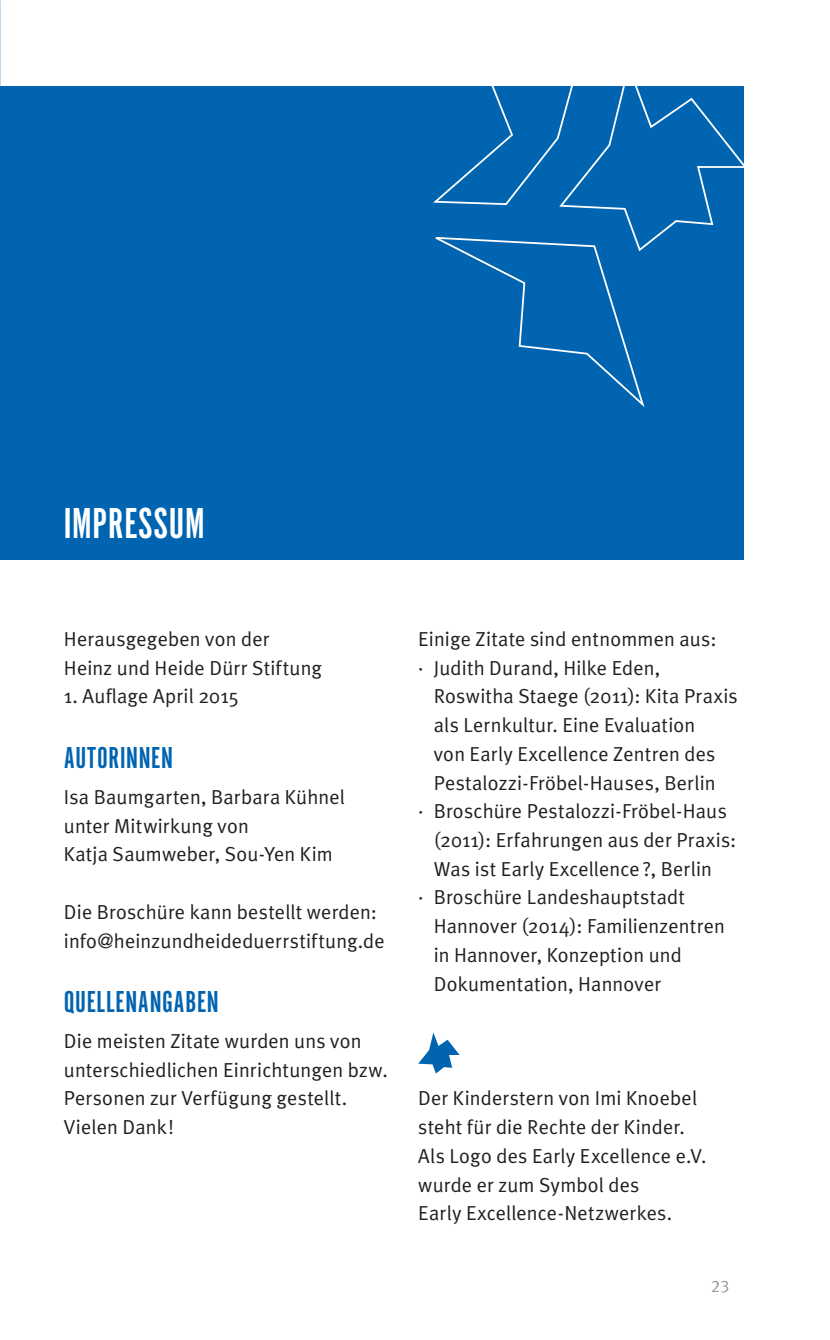
<style>
.page{position:relative;width:830px;height:1340px;background:#fff}
.page>*{position:absolute;margin:0;border:0;box-sizing:border-box;transform-origin:0 0}
.t1{font:45px "Alternate Gothic EF No One";letter-spacing:.015em;color:#fff}
.t2{font:31.5px "Alternate Gothic EF No One";letter-spacing:.02em;color:#0164b1}
.t3{font:20.25px/28.8px "Meta Plus Normal";letter-spacing:.01em;color:#231f20}
.t4{font:16.88px "Meta Plus Normal Caps";color:#939598}
</style>
<div class="page">
<div style="left:0;top:86px;width:743px;height:474px;background:#0164b1"></div>
<svg style="left:433px;top:86px;width:310px;height:321px"></svg>
<svg style="left:418px;top:1032px;width:41px;height:41px"></svg>
<h1 class="t1" style="left:64px;top:501px;width:142px">IMPRESSUM</h1>
<p class="t3" style="left:64px;top:624px;width:260px">Herausgegeben von der<br>Heinz und Heide Dürr Stiftung</p>
<p class="t3" style="left:64px;top:681px;width:177px">1. Auflage April 2015</p>
<h2 class="t2" style="left:64px;top:742px;width:110px">AUTORINNEN</h2>
<p class="t3" style="left:64px;top:782px;width:282px">Isa Baumgarten, Barbara Kühnel unter Mitwirkung von<br>Katja Saumweber, Sou-Yen Kim</p>
<p class="t3" style="left:64px;top:897px;width:322px">Die Broschüre kann bestellt werden: info@heinzundheideduerrstiftung.de</p>
<h2 class="t2" style="left:64px;top:985px;width:156px">QUELLENANGABEN</h2>
<p class="t3" style="left:64px;top:1026px;width:325px">Die meisten Zitate wurden uns von unterschiedlichen Einrichtungen bzw.<br>Personen zur Verfügung gestellt.<br>Vielen Dank !</p>
<p class="t3" style="left:418px;top:624px;width:300px">Einige Zitate sind entnommen aus: · Judith Durand, Hilke Eden,</p>
<p class="t3" style="left:433px;top:681px;width:305px">Roswitha Staege (2011): Kita Praxis</p>
<p class="t3" style="left:433px;top:710px;width:263px">als Lernkultur. Eine Evaluation</p>
<p class="t3" style="left:433px;top:739px;width:283px">von Early Excellence Zentren des</p>
<p class="t3" style="left:433px;top:768px;width:283px">Pestalozzi-Fröbel-Hauses, Berlin</p>
<p class="t3" style="left:418px;top:796px;width:310px">· Broschüre Pestalozzi-Fröbel-Haus</p>
<p class="t3" style="left:433px;top:825px;width:304px">(2011): Erfahrungen aus der Praxis:</p>
<p class="t3" style="left:433px;top:854px;width:280px">Was ist Early Excellence?, Berlin</p>
<p class="t3" style="left:418px;top:882px;width:268px">· Broschüre Landeshauptstadt</p>
<p class="t3" style="left:433px;top:911px;width:292px">Hannover (2014): Familienzentren</p>
<p class="t3" style="left:433px;top:940px;width:249px">in Hannover, Konzeption und</p>
<p class="t3" style="left:433px;top:968px;width:229px">Dokumentation, Hannover</p>
<p class="t3" style="left:418px;top:1083px;width:290px">Der Kinderstern von Imi Knoebel steht für die Rechte der Kinder.<br>Als Logo des Early Excellence e.V. wurde er zum Symbol des<br>Early Excellence-Netzwerkes.</p>
<p class="t4" style="left:710px;top:1276px;width:20px">23</p>
</div>
